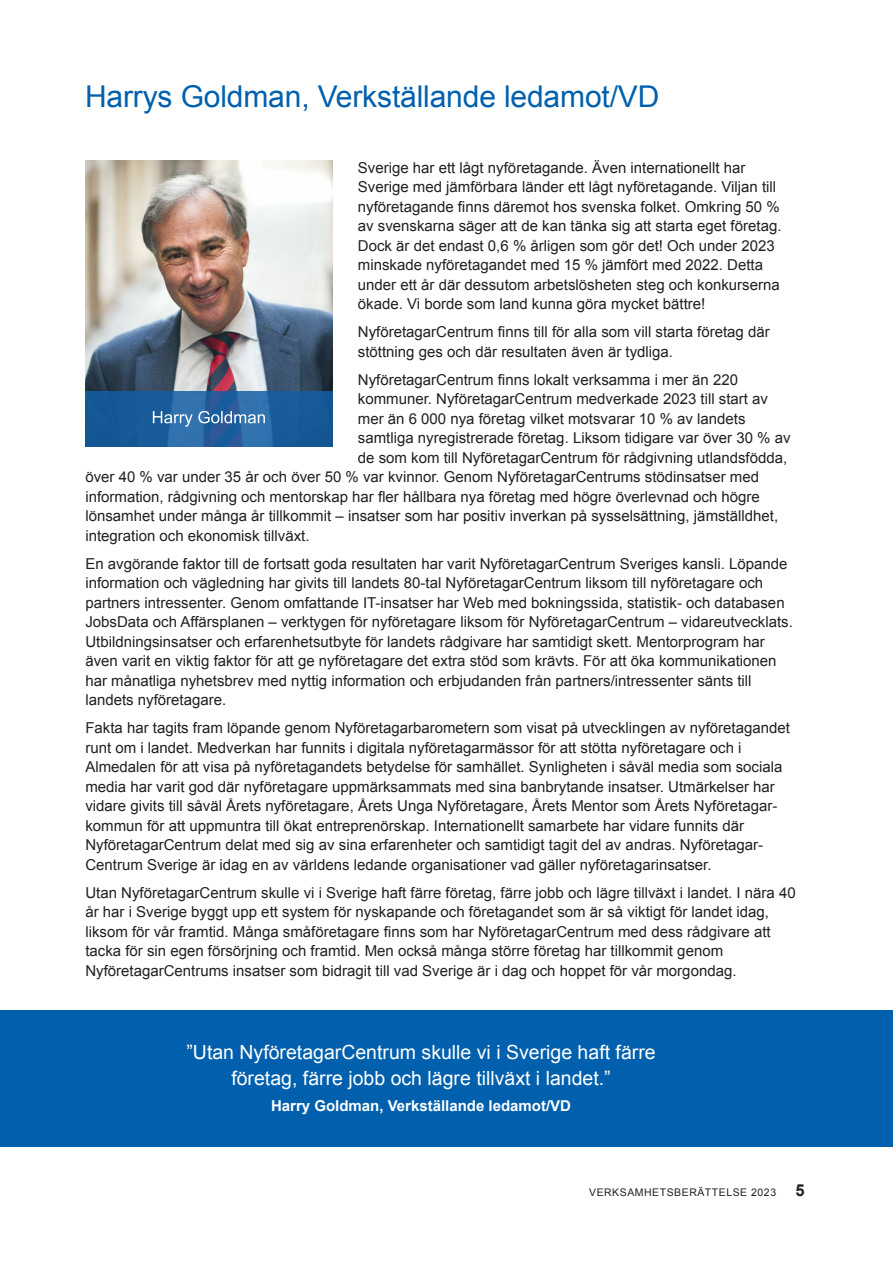
<style>
.page{position:relative;width:893px;height:1263px;background:#fff}
.page>*{position:absolute;margin:0;border:0;box-sizing:border-box;transform-origin:0 0}
.Rub2{font:30px "Arial";letter-spacing:-.005em;color:#0160ae}
.Brödtext{font:19.5px/25.5px "Arial";color:#fff;text-align:center}
.Brödtext-2{font:15px/19.5px "Arial";color:#231f20}
.Brödtext-3{font:700 15px "Arial";color:#fff}
.t1{font:10.5px "Arial";letter-spacing:.05em;color:#231f20}
.s1{font-weight:700;font-size:16.5px}
</style>
<div class="page">
<img style="left:85px;top:161px;width:247px;height:230px">
<svg style="left:85px;top:391px;width:247px;height:55px;background:#1d5e9d"></svg>
<svg style="left:153px;top:411px;width:112px;height:16px;background:#5989b9"></svg>
<hr style="left:0;top:1145px;width:808px;height:1px;background:#0160ae">
<div style="left:1px;top:1010px;width:892px;height:136px;background:#0160ae"></div>
<p class="Rub2" style="left:85px;top:77px;width:576px">Harrys Goldman, Verkställande ledamot/VD</p>
<p class="Brödtext-2" style="left:358px;top:158px;width:425px">Sverige har ett lågt nyföretagande. Även internationellt har Sverige med jämförbara länder ett lågt nyföretagande. Viljan till nyföretagande finns däremot hos svenska folket. Omkring 50 % av svenskarna säger att de kan tänka sig att starta eget företag.<br>Dock är det endast 0,6 % årligen som gör det! Och under 2023 minskade nyföretagandet med 15 % jämfört med 2022. Detta under ett år där dessutom arbetslösheten steg och konkurserna ökade. Vi borde som land kunna göra mycket bättre!</p>
<p class="Brödtext-2" style="left:358px;top:322px;width:413px">NyföretagarCentrum finns till för alla som vill starta företag där stöttning ges och där resultaten även är tydliga.</p>
<p class="Brödtext-2" style="left:358px;top:370px;width:382px">NyföretagarCentrum finns lokalt verksamma i mer än 220</p>
<p class="Brödtext-2" style="left:358px;top:389px;width:412px">kommuner. NyföretagarCentrum medverkade 2023 till start av</p>
<p class="Brödtext-2" style="left:358px;top:409px;width:389px">mer än 6 000 nya företag vilket motsvarar 10 % av landets</p>
<p class="Brödtext-2" style="left:358px;top:428px;width:434px">samtliga nyregistrerade företag. Liksom tidigare var över 30 % av</p>
<p class="Brödtext-2" style="left:358px;top:448px;width:431px">de som kom till NyföretagarCentrum för rådgivning utlandsfödda,</p>
<p class="Brödtext-2" style="left:85px;top:467px;width:675px">över 40 % var under 35 år och över 50 % var kvinnor. Genom NyföretagarCentrums stödinsatser med</p>
<p class="Brödtext-2" style="left:85px;top:487px;width:676px">information, rådgivning och mentorskap har fler hållbara nya företag med högre överlevnad och högre</p>
<p class="Brödtext-2" style="left:85px;top:506px;width:694px">lönsamhet under många år tillkommit – insatser som har positiv inverkan på sysselsättning, jämställdhet,</p>
<p class="Brödtext-2" style="left:85px;top:526px;width:226px">integration och ekonomisk tillväxt.</p>
<p class="Brödtext-2" style="left:85px;top:554px;width:709px">En avgörande faktor till de fortsatt goda resultaten har varit NyföretagarCentrum Sveriges kansli. Löpande information och vägledning har givits till landets 80-tal NyföretagarCentrum liksom till nyföretagare och partners intressenter. Genom omfattande IT-insatser har Web med bokningssida, statistik- och databasen JobsData och Affärsplanen – verktygen för nyföretagare liksom för NyföretagarCentrum – vidareutvecklats.<br>Utbildningsinsatser och erfarenhetsutbyte för landets rådgivare har samtidigt skett. Mentorprogram har även varit en viktig faktor för att ge nyföretagare det extra stöd som krävts. För att öka kommunikationen har månatliga nyhetsbrev med nyttig information och erbjudanden från partners/intressenter sänts till landets nyföretagare.</p>
<p class="Brödtext-2" style="left:85px;top:718px;width:706px">Fakta har tagits fram löpande genom Nyföretagarbarometern som visat på utvecklingen av nyföretagandet runt om i landet. Medverkan har funnits i digitala nyföretagarmässor för att stötta nyföretagare och i Almedalen för att visa på nyföretagandets betydelse för samhället. Synligheten i såväl media som sociala media har varit god där nyföretagare uppmärksammats med sina banbrytande insatser. Utmärkelser har vidare givits till såväl Årets nyföretagare, Årets Unga Nyföretagare, Årets Mentor som Årets Nyföretagar&shy;kommun för att uppmuntra till ökat entreprenörskap. Internationellt samarbete har vidare funnits där NyföretagarCentrum delat med sig av sina erfarenheter och samtidigt tagit del av andras. Nyföretagar-Centrum Sverige är idag en av världens ledande organisationer vad gäller nyföretagarinsatser.</p>
<p class="Brödtext-2" style="left:85px;top:883px;width:712px">Utan NyföretagarCentrum skulle vi i Sverige haft färre företag, färre jobb och lägre tillväxt i landet. I nära 40 år har i Sverige byggt upp ett system för nyskapande och företagandet som är så viktigt för landet idag, liksom för vår framtid. Många småföretagare finns som har NyföretagarCentrum med dess rådgivare att tacka för sin egen försörjning och framtid. Men också många större företag har tillkommit genom NyföretagarCentrums insatser som bidragit till vad Sverige är i dag och hoppet för vår morgondag.</p>
<p class="Brödtext" style="left:186px;top:1040px;width:471px">”Utan NyföretagarCentrum skulle vi i Sverige haft färre företag, färre jobb och lägre tillväxt i landet.”</p>
<p class="Brödtext-3" style="left:271px;top:1096px;width:302px">Harry Goldman, Verkställande ledamot/VD</p>
<p class="t1" style="left:589px;top:1185px;width:217px">VERKSAMHETSBERÄTTELSE 2023 <span class="s1">5</span></p>
</div>
